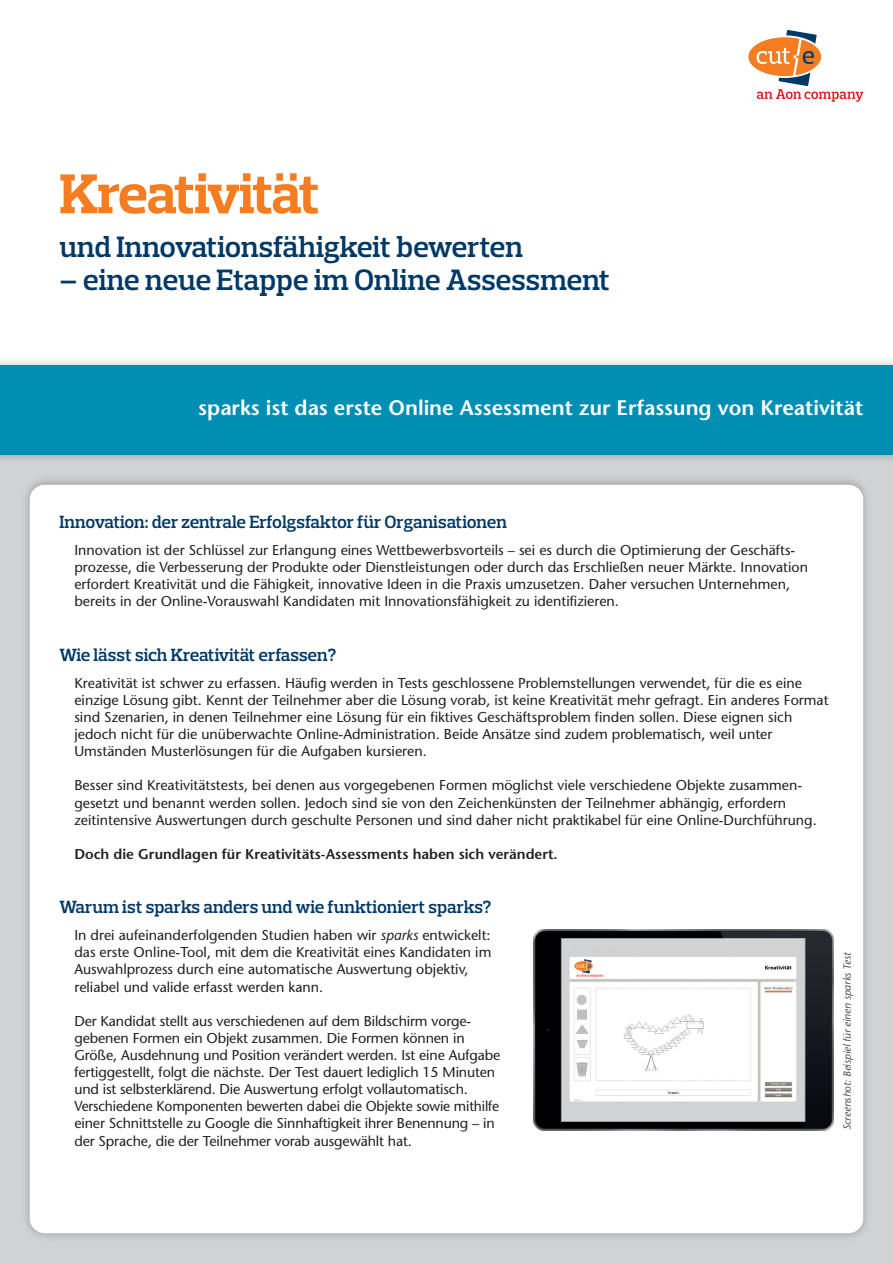
<style>
.page{position:relative;width:893px;height:1263px;background:#fff}
.page>*{position:absolute;margin:0;border:0;box-sizing:border-box;transform-origin:0 0}
.t1{font:700 57px "Prelo Slab";letter-spacing:-.04em;color:#f47d21}
.t2{font:600 30px "Prelo Slab";color:#003965}
.t3{font:600 21px "Stone Sans";color:#fff}
.t4{font:600 18px "Prelo Slab";color:#003965}
.t5{font:14.25px/17.1px "Stone Sans";color:#231f20}
.t6{font:600 14.25px "Stone Sans";color:#231f20}
.t7{font:italic 10.5px "Stone Sans";color:#4b4c4d}
.s1{font-style:italic}
</style>
<div class="page">
<div style="left:0;top:455px;width:893px;height:808px;background:#d1d2d4"></div>
<img style="left:26px;top:479px;width:841px;height:758px">
<div style="left:30px;top:485px;width:833px;height:748px;background:#fff;border-radius:15px"></div>
<img style="left:0;top:361px;width:893px;height:98px">
<div style="left:0;top:366px;width:893px;height:89px;background:#008fb3"></div>
<svg style="left:748px;top:30px;width:115px;height:72px"></svg>
<img style="left:534px;top:929px;width:299px;height:201px">
<h1 class="t1" style="left:60px;top:174px;width:262px">Kreativität</h1>
<h2 class="t2" style="left:60px;top:236px;width:465px">und Innovationsfähigkeit bewerten</h2>
<h2 class="t2" style="left:60px;top:269px;width:552px">– eine neue Etappe im Online Assessment</h2>
<h3 class="t3" style="left:198px;top:400px;width:666px">sparks ist das erste Online Assessment zur Erfassung von Kreativität</h3>
<p class="t4" style="left:60px;top:516px;width:449px">Innovation: der zentrale Erfolgsfaktor für Organisationen</p>
<p class="t5" style="left:74px;top:543px;width:735px">Innovation ist der Schlüssel zur Erlangung eines Wettbewerbsvorteils – sei es durch die Optimierung der Geschäfts - prozesse, die Verbesserung der Produkte oder Dienstleistungen oder durch das Erschließen neuer Märkte. Innovation erfordert Kreativität und die Fähigkeit, innovative Ideen in die Praxis umzusetzen. Daher versuchen Unternehmen, bereits in der Online-Vorauswahl Kandidaten mit Innovationsfähigkeit zu identifizieren.</p>
<p class="t4" style="left:60px;top:648px;width:278px">Wie lässt sich Kreativität erfassen?</p>
<p class="t5" style="left:74px;top:676px;width:756px">Kreativität ist schwer zu erfassen. Häufig werden in Tests geschlossene Problemstellungen verwendet, für die es eine einzige Lösung gibt. Kennt der Teilnehmer aber die Lösung vorab, ist keine Kreativität mehr gefragt. Ein anderes Format sind Szenarien, in denen Teilnehmer eine Lösung für ein fiktives Geschäftsproblem finden sollen. Diese eignen sich jedoch nicht für die unüberwachte Online-Administration. Beide Ansätze sind zudem problematisch, weil unter Umständen Musterlösungen für die Aufgaben kursieren.</p>
<p class="t5" style="left:74px;top:778px;width:744px">Besser sind Kreativitätstests, bei denen aus vorgegebenen Formen möglichst viele verschiedene Objekte zusammen - gesetzt und benannt werden sollen. Jedoch sind sie von den Zeichenkünsten der Teilnehmer abhängig, erfordern zeitintensive Auswertungen durch geschulte Personen und sind daher nicht praktikabel für eine Online-Durchführung.</p>
<p class="t6" style="left:74px;top:848px;width:485px">Doch die Grundlagen für Kreativitäts-Assessments haben sich verändert.</p>
<p class="t4" style="left:60px;top:901px;width:434px">Warum ist sparks anders und wie funktioniert sparks?</p>
<p class="t5" style="left:74px;top:928px;width:419px">In drei aufeinanderfolgenden Studien haben wir <span class="s1">sparks</span> entwickelt: das erste Online-Tool, mit dem die Kreativität eines Kandidaten im Auswahlprozess durch eine automatische Auswertung objektiv, reliabel und valide erfasst werden kann.</p>
<p class="t5" style="left:74px;top:1014px;width:427px">Der Kandidat stellt aus verschiedenen auf dem Bildschirm vor ge - gebenen Formen ein Objekt zusammen. Die Formen können in Größe, Ausdehnung und Position verändert werden. Ist eine Auf gabe fertiggestellt, folgt die nächste. Der Test dauert lediglich 15 Minuten und ist selbsterklärend. Die Auswertung erfolgt voll auto matisch.<br>Verschiedene Komponenten bewerten dabei die Objekte sowie mithilfe einer Schnittstelle zu Google die Sinnhaftigkeit ihrer Benennung – in der Sprache, die der Teilnehmer vorab ausgewählt hat.</p>
<p class="t7" style="left:843px;top:1130px;width:180px;rotate:-90deg">Screenshot: Beispiel für einen sparks Test</p>
</div>
